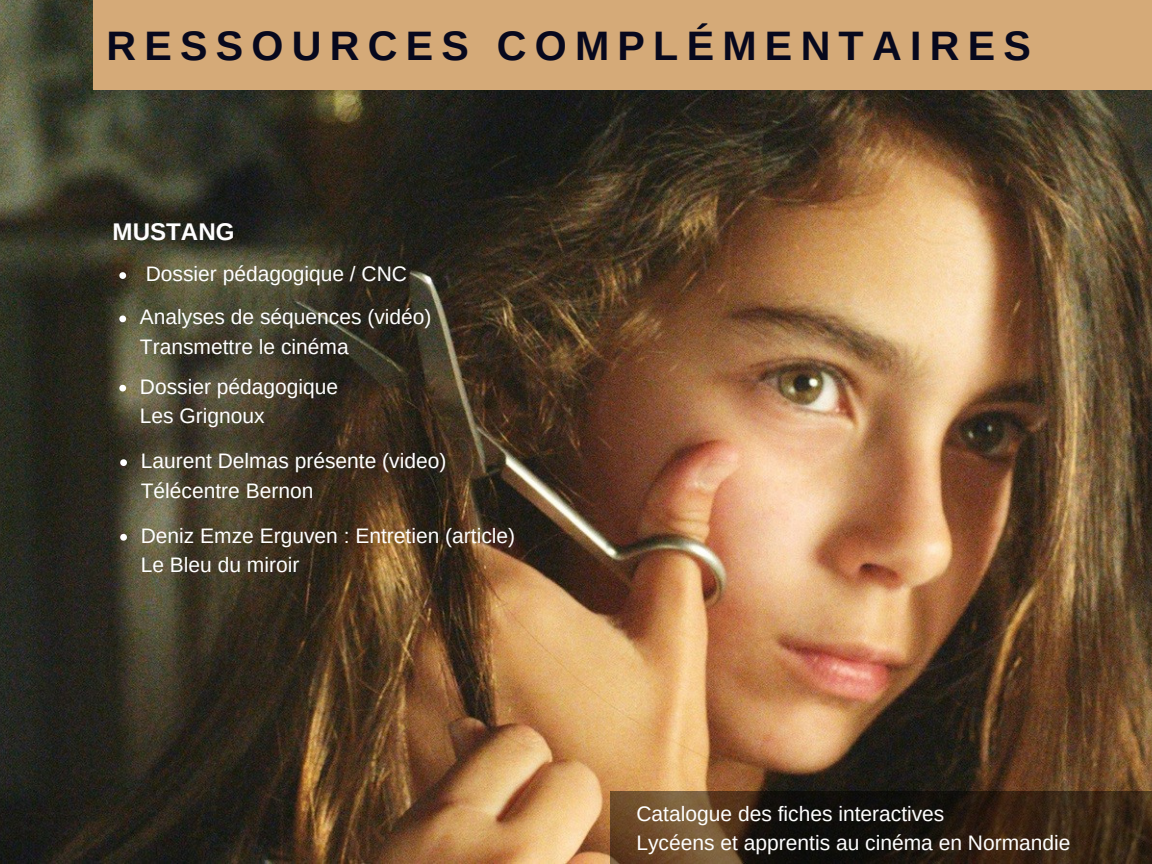
<style>
.page{position:relative;width:1152px;height:864px;background:#fff}
.page>*{position:absolute;margin:0;border:0;box-sizing:border-box;transform-origin:0 0}
.t1{font:700 41.25px "Arimo";letter-spacing:.2em;color:#07081d}
.t2{font:700 24.15px "Arimo";color:#fff}
.t3{font:21px/29.2px "Arimo";color:#fff}
</style>
<div class="page">
<img style="left:0;top:0;width:1152px;height:864px">
<div style="left:93px;top:0;width:1059px;height:89px;background:#d5aa78"></div>
<svg style="left:119px;top:385px;width:7px;height:7px"></svg>
<svg style="left:119px;top:315px;width:7px;height:7px"></svg>
<svg style="left:119px;top:272px;width:7px;height:7px"></svg>
<svg style="left:120px;top:534px;width:7px;height:7px"></svg>
<svg style="left:120px;top:459px;width:7px;height:7px"></svg>
<svg style="left:610px;top:791px;width:542px;height:73px;background:#362616"></svg>
<h1 class="t1" style="left:106px;top:22px;width:926px">RESSOURCES COMPLÉMENTAIRES</h1>
<p class="t2" style="left:113px;top:218px;width:123px">MUSTANG</p>
<p class="t3" style="left:146px;top:259px;width:263px">Dossier pédagogique / CNC</p>
<p class="t3" style="left:140px;top:303px;width:293px">Analyses de séquences (vidéo)<br>Transmettre le cinéma</p>
<p class="t3" style="left:140px;top:372px;width:200px">Dossier pédagogique<br>Les Grignoux</p>
<p class="t3" style="left:141px;top:446px;width:307px">Laurent Delmas présente (video)<br>Télécentre Bernon</p>
<p class="t3" style="left:141px;top:521px;width:376px">Deniz Emze Erguven : Entretien (article)<br>Le Bleu du miroir</p>
<p class="t3" style="left:636px;top:799px;width:436px">Catalogue des fiches interactives<br>Lycéens et apprentis au cinéma en Normandie</p>
</div>
